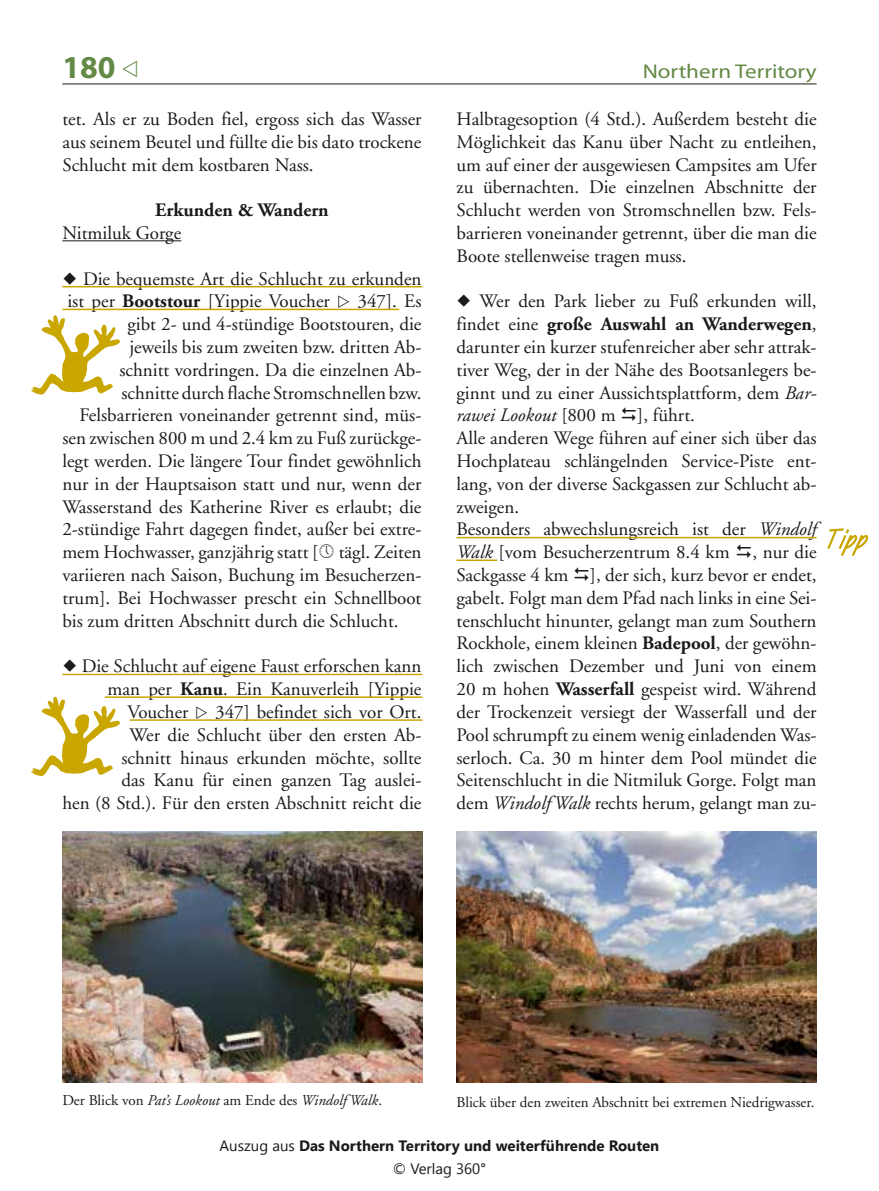
<style>
.page{position:relative;width:879px;height:1191px;background:#fff}
.page>*{position:absolute;margin:0;border:0;box-sizing:border-box;transform-origin:0 0}
.t1{font:700 32px "Myriad";color:#638946}
.t2{font:20px "Myriad";color:#638946;scale:1.16 1}
.t3{font:19px/22.8px "Adobe Garamond";color:#1a1a18;text-align:justify}
.t4{font:700 19px "Adobe Garamond";color:#1a1a18}
.t5{font:700 15px/22.8px "Segoe UI";color:#1a1a18;text-align:center}
.t6{font:15px "Adobe Garamond";color:#1a1a18}
.t7{font:italic 15px "Adobe Garamond";color:#1a1a18}
.s1{font-weight:700}
.s2{font-style:italic}
.s3{font-style:normal}
.s4{font-weight:400}
</style>
<div class="page">
<hr style="left:62px;top:84px;width:754px;height:1px;background:#1a1a18">
<hr style="left:62px;top:240px;width:119px;height:1px;background:#1a1a18">
<img style="left:62px;top:832px;width:360px;height:250px">
<img style="left:456px;top:832px;width:360px;height:250px">
<svg style="left:31px;top:697px;width:89px;height:79px"></svg>
<svg style="left:31px;top:315px;width:89px;height:79px"></svg>
<hr style="left:62px;top:286px;width:360px;height:1px;background:#c9a600">
<hr style="left:62px;top:309px;width:337px;height:1px;background:#c9a600">
<hr style="left:62px;top:673px;width:360px;height:2px;background:#c9a600">
<hr style="left:105px;top:696px;width:317px;height:2px;background:#c9a600">
<hr style="left:130px;top:719px;width:292px;height:2px;background:#c9a600">
<hr style="left:456px;top:537px;width:360px;height:1px;background:#c9a600">
<hr style="left:456px;top:559px;width:41px;height:2px;background:#c9a600">
<svg style="left:827px;top:528px;width:41px;height:28px"></svg>
<h1 class="t1" style="left:62px;top:51px;width:78px">180 ❖</h1>
<p class="t2" style="left:643px;top:61px;width:151px">Northern Territory</p>
<p class="t3" style="left:62px;top:108px;width:361px">tet. Als er zu Boden fiel, ergoss sich das Wasser aus seinem Beutel und füllte die bis dato trockene Schlucht mit dem kostbaren Nass.</p>
<p class="t4" style="left:155px;top:200px;width:175px">Erkunden &amp; Wandern</p>
<p class="t3" style="left:62px;top:222px;width:120px">Nitmiluk Gorge</p>
<p class="t3" style="left:62px;top:268px;width:361px">◆ Die bequemste Art die Schlucht zu erkunden ist per <span class="s1">Bootstour</span> [Yippie Voucher</p>
<p class="t3" style="left:456px;top:108px;width:362px">Halbtagesoption (4 Std.). Außerdem besteht die Möglichkeit das Kanu über Nacht zu entleihen, um auf einer der ausgewiesen Campsites am Ufer zu übernachten. Die einzelnen Abschnitte der Schlucht werden von Stromschnellen bzw. Fels&shy;barrieren voneinander getrennt, über die man die Boote stellenweise tragen muss.</p>
<p class="t3" style="left:456px;top:290px;width:362px;text-align:left">◆ Wer den Park lieber zu Fuß erkunden will, findet eine <span class="s1">große Auswahl an Wanderwegen</span>, darunter ein kurzer stufenreicher aber sehr attrak&shy;tiver Weg, der in der Nähe des Bootsanlegers be&shy;ginnt und zu einer Aussichtsplattform, dem <span class="s2">Bar&shy;rawei Lookout</span> [800 m ], führt.<br>Alle anderen Wege führen auf einer sich über das Hochplateau schlängelnden Service-Piste ent&shy;lang, von der diverse Sackgassen zur Schlucht ab&shy;zweigen.<br>Besonders abwechslungsreich ist der <span class="s2">Windolf Walk</span> [vom Besucherzentrum 8.4 km , nur die Sackgasse 4 km ], der sich, kurz bevor er endet, gabelt. Folgt man dem Pfad nach links in eine Sei&shy;tenschlucht hinunter, gelangt man zum Southern Rockhole, einem kleinen <span class="s1">Badepool</span>, der gewöhn&shy;lich zwischen Dezember und Juni von einem 20 m hohen <span class="s1">Wasserfall</span> gespeist wird. Während der Trockenzeit versiegt der Wasserfall und der Pool schrumpft zu einem wenig einladenden Was&shy;serloch. Ca. 30 m hinter dem Pool mündet die Seitenschlucht in die Nitmiluk Gorge. Folgt man dem <span class="s2">Windolf Walk</span> rechts herum, gelangt man zu-</p>
<p class="t3" style="left:358px;top:290px;width:65px">347]. Es</p>
<p class="t3" style="left:127px;top:313px;width:295px">gibt 2- und 4-stündige Bootstouren, die</p>
<p class="t3" style="left:129px;top:336px;width:293px">jeweils bis zum zweiten bzw. dritten Ab-</p>
<p class="t3" style="left:119px;top:359px;width:303px">schnitt vordringen. Da die einzelnen Ab-</p>
<p class="t3" style="left:121px;top:382px;width:301px">schnitte durch flache Stromschnellen bzw.</p>
<p class="t3" style="left:79px;top:404px;width:343px">Felsbarrieren voneinander getrennt sind, müs-</p>
<p class="t3" style="left:62px;top:427px;width:360px">sen zwischen 800 m und 2.4 km zu Fuß zurückge-</p>
<p class="t3" style="left:62px;top:450px;width:361px">legt werden. Die längere Tour findet gewöhnlich</p>
<p class="t3" style="left:62px;top:473px;width:360px">nur in der Hauptsaison statt und nur, wenn der</p>
<p class="t3" style="left:62px;top:496px;width:360px">Wasserstand des Katherine River es erlaubt; die</p>
<p class="t3" style="left:62px;top:518px;width:361px">2-stündige Fahrt dagegen findet, außer bei extre-</p>
<p class="t3" style="left:62px;top:541px;width:361px">mem Hochwasser, ganzjährig statt [ tägl. Zeiten</p>
<p class="t3" style="left:62px;top:564px;width:360px">variieren nach Saison, Buchung im Besucherzen-</p>
<p class="t3" style="left:62px;top:587px;width:361px">trum]. Bei Hochwasser prescht ein Schnellboot</p>
<p class="t3" style="left:62px;top:610px;width:338px">bis zum dritten Abschnitt durch die Schlucht.</p>
<p class="t3" style="left:62px;top:655px;width:361px">◆ Die Schlucht auf eigene Faust erforschen kann</p>
<p class="t3" style="left:107px;top:678px;width:316px">man per <span class="s1">Kanu</span>. Ein Kanuverleih [Yippie</p>
<p class="t3" style="left:127px;top:701px;width:63px">Voucher</p>
<p class="t3" style="left:62px;top:701px;width:361px;text-align:right">347] befindet sich vor Ort.<br>Wer die Schlucht über den ersten Ab-<br>schnitt hinaus erkunden möchte, sollte<br>das Kanu für einen ganzen Tag auslei-<br>hen (8 Std.). Für den ersten Abschnitt reicht die</p>
<p class="t7" style="left:62px;top:1092px;width:321px"><span class="s3">Der Blick von</span> Pat’s Lookout <span class="s3">am Ende des</span> Windolf Walk<span class="s3">.</span></p>
<p class="t6" style="left:456px;top:1094px;width:359px">Blick über den zweiten Abschnitt bei extremen Niedrigwasser.</p>
<p class="t5" style="left:220px;top:1133px;width:441px"><span class="s4">Auszug aus</span> Das Northern Territory und weiterführende Routen <span class="s4">© Verlag 360°</span></p>
</div>
